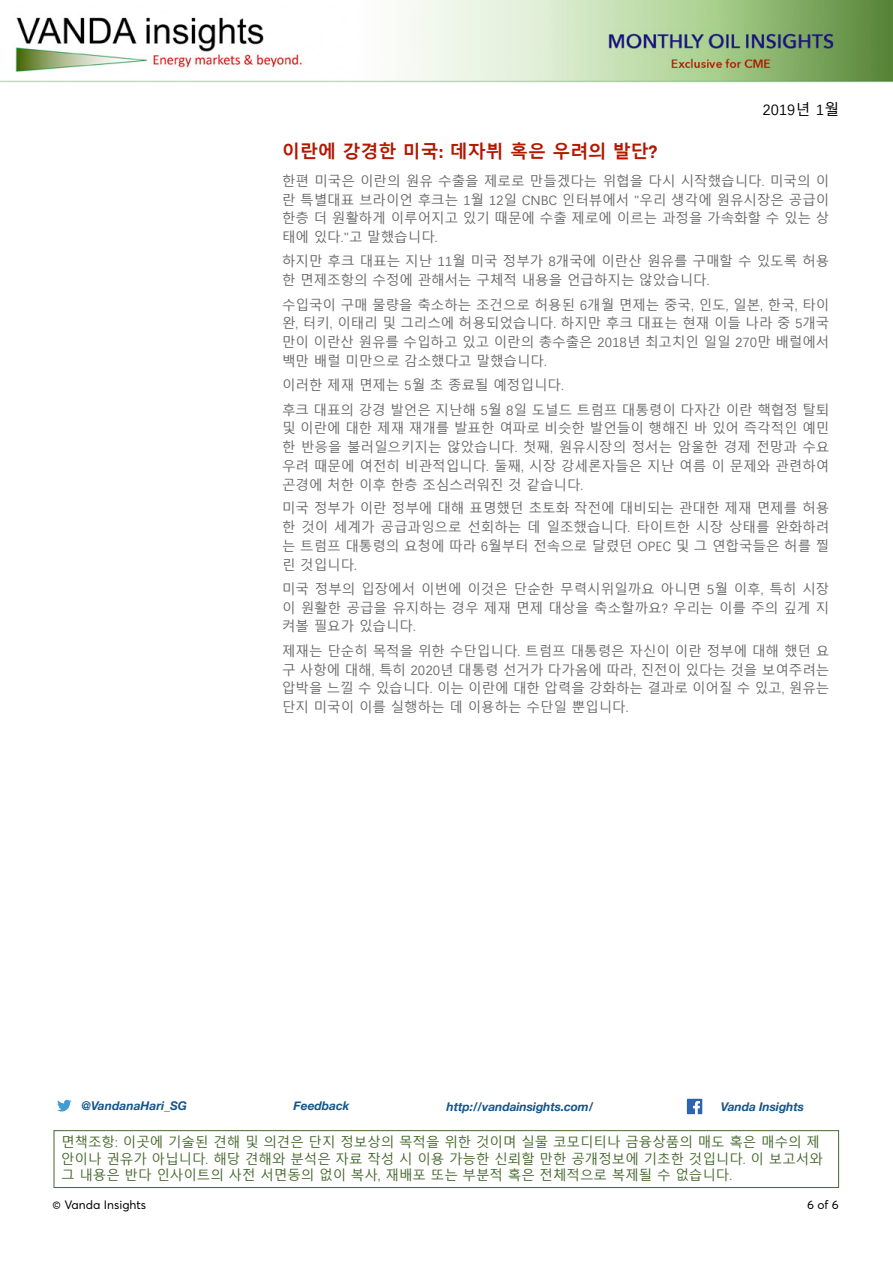
<style>
.page{position:relative;width:893px;height:1263px;background:#fff}
.page>*{position:absolute;margin:0;border:0;box-sizing:border-box;transform-origin:0 0}
.t1{font:700 18px "Malgun Gothic";color:#b21701}
.t2{font:15px "Malgun Gothic";color:#000}
.t3{font:13.5px/18.8px "Malgun Gothic";color:#69696a;text-align:justify}
.t4{font:13.5px/16.2px "Malgun Gothic";color:#47682e}
.t5{font:italic 700 12px "Helvetica Neue";letter-spacing:-.005em;color:#14558b}
.t6{font:12px "Averta";color:#000}
</style>
<div class="page">
<img style="left:0;top:0;width:893px;height:82px">
<div style="left:54px;top:1130px;width:785px;height:58px;border:1px solid #47682e"></div>
<svg style="left:57px;top:1100px;width:14px;height:11px"></svg>
<svg style="left:687px;top:1099px;width:15px;height:15px"></svg>
<p class="t2" style="left:762px;top:100px;width:78px">2019년 1월</p>
<h1 class="t1" style="left:282px;top:140px;width:376px">이란에 강경한 미국: 데자뷔 혹은 우려의 발단?</h1>
<p class="t3" style="left:282px;top:171px;width:549px">한편 미국은 이란의 원유 수출을 제로로 만들겠다는 위협을 다시 시작했습니다. 미국의 이 란 특별대표 브라이언 후크는 1월 12일 CNBC 인터뷰에서 "우리 생각에 원유시장은 공급이 한층 더 원활하게 이루어지고 있기 때문에 수출 제로에 이르는 과정을 가속화할 수 있는 상 태에 있다."고 말했습니다.</p>
<p class="t3" style="left:282px;top:252px;width:549px">하지만 후크 대표는 지난 11월 미국 정부가 8개국에 이란산 원유를 구매할 수 있도록 허용 한 면제조항의 수정에 관해서는 구체적 내용을 언급하지는 않았습니다.</p>
<p class="t3" style="left:282px;top:295px;width:549px">수입국이 구매 물량을 축소하는 조건으로 허용된 6개월 면제는 중국, 인도, 일본, 한국, 타이 완, 터키, 이태리 및 그리스에 허용되었습니다. 하지만 후크 대표는 현재 이들 나라 중 5개국 만이 이란산 원유를 수입하고 있고 이란의 총수출은 2018년 최고치인 일일 270만 배럴에서 백만 배럴 미만으로 감소했다고 말했습니다.</p>
<p class="t3" style="left:282px;top:373px;width:549px;line-height:24.6px">이러한 제재 면제는 5월 초 종료될 예정입니다.<br>후크 대표의 강경 발언은 지난해 5월 8일 도널드 트럼프 대통령이 다자간 이란 핵협정 탈퇴</p>
<p class="t3" style="left:282px;top:419px;width:549px">및 이란에 대한 제재 재개를 발표한 여파로 비슷한 발언들이 행해진 바 있어 즉각적인 예민 한 반응을 불러일으키지는 않았습니다. 첫째, 원유시장의 정서는 암울한 경제 전망과 수요 우려 때문에 여전히 비관적입니다. 둘째, 시장 강세론자들은 지난 여름 이 문제와 관련하여 곤경에 처한 이후 한층 조심스러워진 것 같습니다.</p>
<p class="t3" style="left:282px;top:499px;width:549px">미국 정부가 이란 정부에 대해 표명했던 초토화 작전에 대비되는 관대한 제재 면제를 허용 한 것이 세계가 공급과잉으로 선회하는 데 일조했습니다. 타이트한 시장 상태를 완화하려 는 트럼프 대통령의 요청에 따라 6월부터 전속으로 달렸던 OPEC 및 그 연합국들은 허를 찔 린 것입니다.</p>
<p class="t3" style="left:282px;top:579px;width:549px">미국 정부의 입장에서 이번에 이것은 단순한 무력시위일까요 아니면 5월 이후, 특히 시장 이 원활한 공급을 유지하는 경우 제재 면제 대상을 축소할까요? 우리는 이를 주의 깊게 지 켜볼 필요가 있습니다.</p>
<p class="t3" style="left:282px;top:641px;width:549px">제재는 단순히 목적을 위한 수단입니다. 트럼프 대통령은 자신이 이란 정부에 대해 했던 요 구 사항에 대해, 특히 2020년 대통령 선거가 다가옴에 따라, 진전이 있다는 것을 보여주려는 압박을 느낄 수 있습니다. 이는 이란에 대한 압력을 강화하는 결과로 이어질 수 있고, 원유는 단지 미국이 이를 실행하는 데 이용하는 수단일 뿐입니다.</p>
<p class="t5" style="left:81px;top:1096px;width:107px">@VandanaHari_SG</p>
<p class="t5" style="left:294px;top:1096px;width:57px">Feedback</p>
<p class="t5" style="left:446px;top:1097px;width:148px">http://vandainsights.com/</p>
<p class="t5" style="left:721px;top:1097px;width:85px">Vanda Insights</p>
<p class="t4" style="left:61px;top:1134px;width:763px">면책조항: 이곳에 기술된 견해 및 의견은 단지 정보상의 목적을 위한 것이며 실물 코모디티나 금융상품의 매도 혹은 매수의 제 안이나 권유가 아닙니다. 해당 견해와 분석은 자료 작성 시 이용 가능한 신뢰할 만한 공개정보에 기초한 것입니다. 이 보고서와 그 내용은 반다 인사이트의 사전 서면동의 없이 복사, 재배포 또는 부분적 혹은 전체적으로 복제될 수 없습니다.</p>
<p class="t6" style="left:53px;top:1197px;width:95px">© Vanda Insights</p>
<p class="t6" style="left:807px;top:1197px;width:33px">6 of 6</p>
</div>
